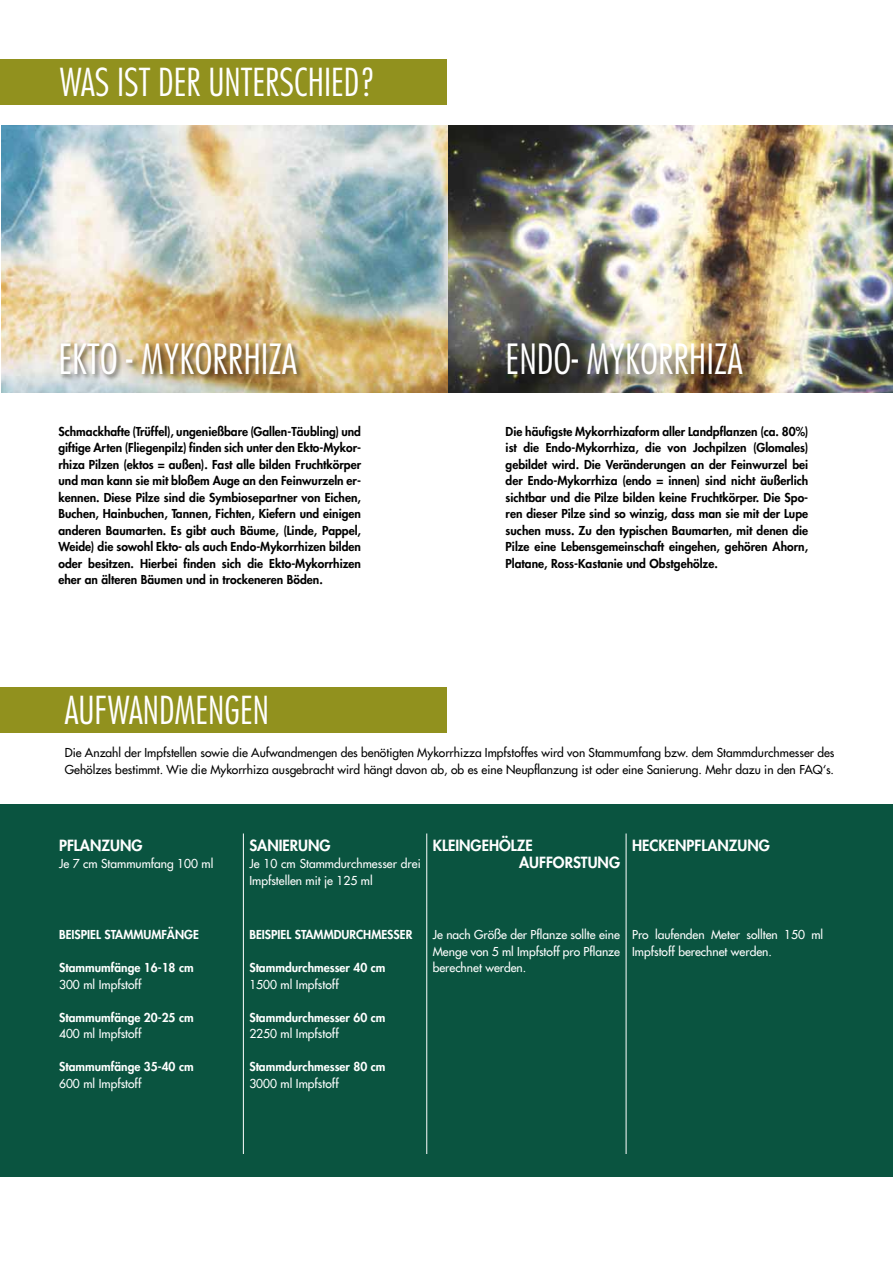
<style>
.page{position:relative;width:893px;height:1263px;background:#fff}
.page>*{position:absolute;margin:0;border:0;box-sizing:border-box;transform-origin:0 0}
.t1{font:300 condensed 40.5px "Futura LT";color:#fff}
.t2{font:300 condensed 37.5px "Futura LT";color:#fff}
.t3{font:800 15px/16.5px "Futura LT";color:#fff}
.t4{font:800 12px/16.5px "Futura LT";color:#000;text-align:justify}
.t5{font:12px/16.5px "Futura LT";color:#fff}
.t6{font:12px/16.5px "Futura LT";color:#000}
.t7{font:800 12px "Futura LT";color:#fff}
</style>
<div class="page">
<div style="left:0;top:688px;width:446px;height:45px;background:#91911e"></div>
<div style="left:0;top:59px;width:446px;height:45px;background:#91911e"></div>
<img style="left:1px;top:126px;width:892px;height:266px">
<div style="left:59px;top:341px;width:245px;height:41px;background:#000;opacity:.55"></div>
<div style="left:510px;top:345px;width:250px;height:47px;background:#000;opacity:.75"></div>
<div style="left:0;top:805px;width:893px;height:372px;background:#0a5440"></div>
<hr style="left:243px;top:833px;width:1px;height:74px;background:#fff">
<hr style="left:426px;top:833px;width:1px;height:74px;background:#fff">
<hr style="left:626px;top:833px;width:1px;height:74px;background:#fff">
<hr style="left:243px;top:907px;width:1px;height:283px;background:#fff">
<hr style="left:426px;top:907px;width:1px;height:283px;background:#fff">
<hr style="left:626px;top:907px;width:1px;height:283px;background:#fff">
<h2 class="t2" style="left:59px;top:60px;width:318px">WAS IST DER UNTERSCHIED?</h2>
<h1 class="t1" style="left:58px;top:335px;width:240px">EKTO - MYKORRHIZA</h1>
<h1 class="t1" style="left:506px;top:335px;width:238px">ENDO- MYKORRHIZA</h1>
<p class="t4" style="left:58px;top:423px;width:304px">Schmackhafte (Trüffel), ungenießbare (Gallen-Täubling) und giftige Arten (Fliegenpilz) finden sich unter den Ekto-Mykor&shy;rhiza Pilzen (ektos = außen). Fast alle bilden Fruchtkörper und man kann sie mit bloßem Auge an den Feinwurzeln er&shy;kennen. Diese Pilze sind die Symbiosepartner von Eichen, Buchen, Hainbuchen, Tannen, Fichten, Kiefern und einigen anderen Baumarten. Es gibt auch Bäume, (Linde, Pappel, Weide) die sowohl Ekto- als auch Endo-Mykorrhizen bilden oder besitzen. Hierbei finden sich die Ekto-Mykorrhizen eher an älteren Bäumen und in trockeneren Böden.</p>
<p class="t4" style="left:506px;top:423px;width:304px">Die häufigste Mykorrhizaform aller Landpflanzen (ca. 80%) ist die Endo-Mykorrhiza, die von Jochpilzen (Glomales) gebildet wird. Die Veränderungen an der Feinwurzel bei der Endo-Mykorrhiza (endo = innen) sind nicht äußerlich sichtbar und die Pilze bilden keine Fruchtkörper. Die Spo&shy;ren dieser Pilze sind so winzig, dass man sie mit der Lupe suchen muss. Zu den typischen Baumarten, mit denen die Pilze eine Lebensgemeinschaft eingehen, gehören Ahorn, Platane, Ross-Kastanie und Obstgehölze.</p>
<h2 class="t2" style="left:65px;top:688px;width:206px">AUFWANDMENGEN</h2>
<p class="t6" style="left:65px;top:744px;width:771px">Die Anzahl der Impfstellen sowie die Aufwandmengen des benötigten Mykorrhizza Impfstoffes wird von Stammumfang bzw. dem Stammdurchmesser des<br>Gehölzes bestimmt. Wie die Mykorrhiza ausgebracht wird hängt davon ab, ob es eine Neupflanzung ist oder eine Sanierung. Mehr dazu in den FAQ‘s.</p>
<p class="t3" style="left:59px;top:837px;width:85px">PFLANZUNG</p>
<p class="t5" style="left:59px;top:855px;width:156px">Je 7 cm Stammumfang 100 ml</p>
<p class="t7" style="left:59px;top:927px;width:141px">BEISPIEL STAMMUMFÄNGE</p>
<p class="t7" style="left:59px;top:960px;width:136px">Stammumfänge 16-18 cm</p>
<p class="t5" style="left:59px;top:976px;width:84px">300 ml Impfstoff</p>
<p class="t7" style="left:59px;top:1009px;width:136px">Stammumfänge 20-25 cm</p>
<p class="t5" style="left:59px;top:1025px;width:84px">400 ml Impfstoff</p>
<p class="t7" style="left:59px;top:1059px;width:136px">Stammumfänge 35-40 cm</p>
<p class="t5" style="left:59px;top:1075px;width:84px">600 ml Impfstoff</p>
<p class="t3" style="left:249px;top:837px;width:83px">SANIERUNG</p>
<p class="t5" style="left:249px;top:855px;width:173px">Je 10 cm Stammdurchmesser drei<br>Impfstellen mit je 125 ml</p>
<p class="t3" style="left:519px;top:837px;width:103px;text-indent:-86px">KLEINGEHÖLZE<br>AUFFORSTUNG</p>
<p class="t3" style="left:632px;top:837px;width:139px">HECKENPFLANZUNG</p>
<p class="t7" style="left:249px;top:927px;width:165px">BEISPIEL STAMMDURCHMESSER</p>
<p class="t7" style="left:249px;top:960px;width:138px">Stammdurchmesser 40 cm</p>
<p class="t5" style="left:249px;top:976px;width:91px">1500 ml Impfstoff</p>
<p class="t7" style="left:249px;top:1009px;width:138px">Stammdurchmesser 60 cm</p>
<p class="t5" style="left:249px;top:1025px;width:91px">2250 ml Impfstoff</p>
<p class="t7" style="left:249px;top:1059px;width:138px">Stammdurchmesser 80 cm</p>
<p class="t5" style="left:249px;top:1075px;width:91px">3000 ml Impfstoff</p>
<p class="t5" style="left:433px;top:926px;width:189px;text-align:justify">Je nach Größe der Pflanze sollte eine Menge von 5 ml Impfstoff pro Pflanze berechnet werden.</p>
<p class="t5" style="left:632px;top:926px;width:193px">Pro laufenden Meter sollten 150 ml<br>Impfstoff berechnet werden.</p>
</div>
